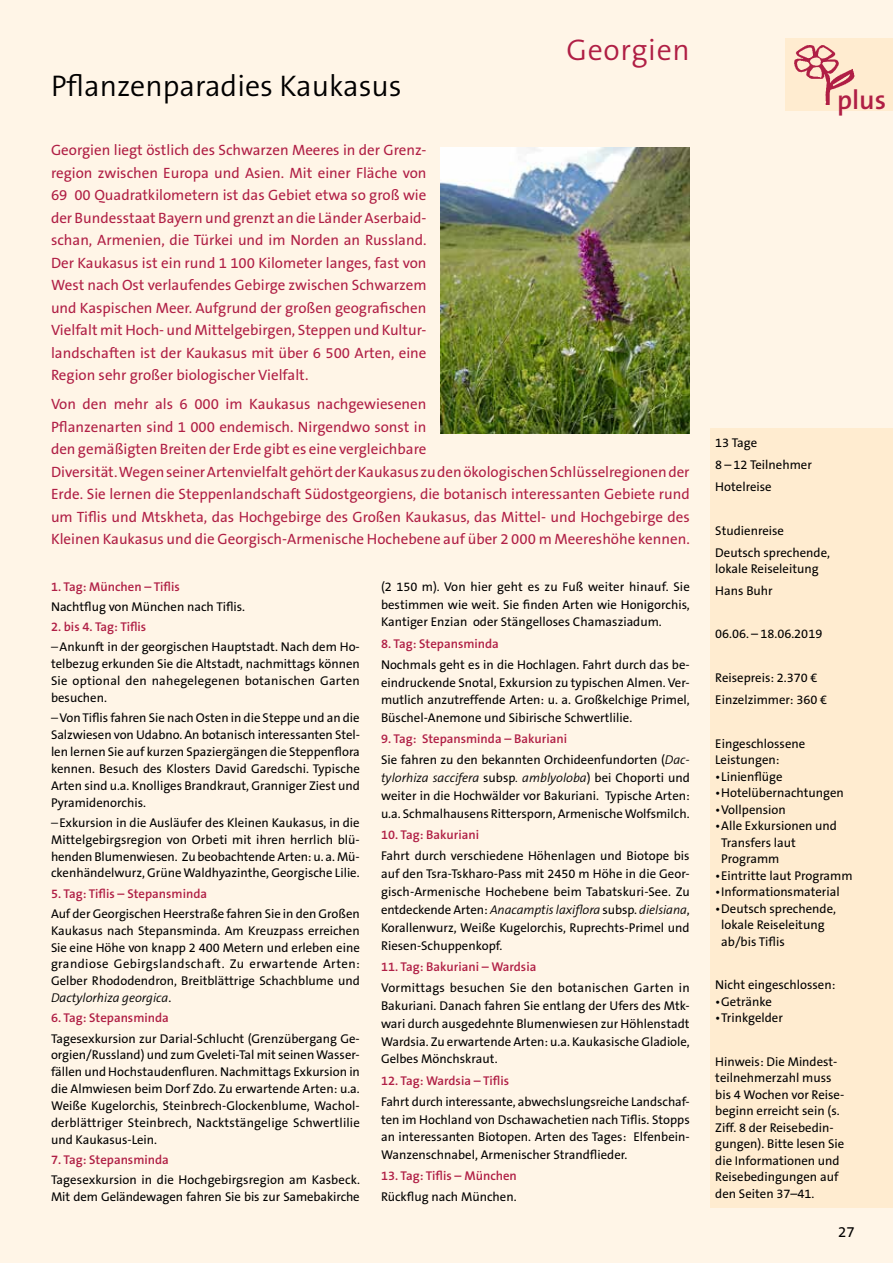
<style>
.page{position:relative;width:893px;height:1263px;background:#fff5e7}
.page>*{position:absolute;margin:0;border:0;box-sizing:border-box;transform-origin:0 0}
.t1{font:300 30px "The Sans B4";color:#000}
.t2{font:300 30px "The Sans B4";letter-spacing:.02em;color:#b01f45}
.t3{font:600 27px "The Sans B6";color:#b01f45}
.t4{font:15px/22.5px "The Sans B5 Plain";color:#b01f45;text-align:justify}
.t5{font:15px "The Sans B5 Plain";color:#000}
.t6{font:12.75px/17px "The Sans B5 Plain";color:#000}
.t7{font:600 12.75px "The Sans B6";color:#b01f45}
.t8{font:italic 300 12.75px "The Sans B4";color:#000}
.s1{font-family:"The Sans B4";font-weight:300}
.s2{font-family:"The Sans B5 Plain";font-weight:400;font-style:normal}
.s3{font-family:"The Sans B4";font-weight:300;font-style:italic}
</style>
<div class="page">
<div style="left:711px;top:428px;width:182px;height:780px;background:#ffecd0"></div>
<div style="left:785px;top:38px;width:108px;height:73px;background:#ffecd0"></div>
<img style="left:795px;top:45px;width:60px;height:60px">
<img style="left:440px;top:147px;width:250px;height:286px">
<h1 class="t1" style="left:51px;top:70px;width:352px">Pflanzenparadies Kaukasus</h1>
<h1 class="t2" style="left:567px;top:34px;width:125px">Georgien</h1>
<p class="t4" style="left:51px;top:139px;width:377px">Georgien liegt östlich des Schwarzen Meeres in der Grenz&shy;region zwischen Europa und Asien. Mit einer Fläche von 69 00 Quadratkilometern ist das Gebiet etwa so groß wie der Bundesstaat Bayern und grenzt an die Länder Aserbaid&shy;schan, Armenien, die Türkei und im Norden an Russland.<br>Der Kaukasus ist ein rund 1 100 Kilometer langes, fast von West nach Ost verlaufendes Gebirge zwischen Schwarzem und Kaspischen Meer. Aufgrund der großen geografischen Vielfalt mit Hoch- und Mittelgebirgen, Steppen und Kultur&shy;landschaften ist der Kaukasus mit über 6 500 Arten, eine Region sehr großer biologischer Vielfalt.</p>
<p class="t4" style="left:51px;top:393px;width:640px;text-align:left">Von den mehr als 6 000 im Kaukasus nachgewiesenen<br>Pflanzenarten sind 1 000 endemisch. Nirgendwo sonst in<br>den gemäßigten Breiten der Erde gibt es eine vergleichbare<br>Diversität. Wegen seiner Artenvielfalt gehört der Kaukasus zu den ökologischen Schlüsselregionen der Erde. Sie lernen die Steppenlandschaft Südostgeorgiens, die botanisch interessanten Gebiete rund um Tiflis und Mtskheta, das Hochgebirge des Großen Kaukasus, das Mittel- und Hochgebirge des Kleinen Kaukasus und die Georgisch-Armenische Hochebene auf über 2 000 m Meereshöhe kennen.</p>
<p class="t7" style="left:51px;top:579px;width:130px">1. Tag: München – Tiflis</p>
<p class="t6" style="left:51px;top:598px;width:196px">Nachtflug von München nach Tiflis.</p>
<p class="t7" style="left:51px;top:620px;width:97px">2. bis 4. Tag: Tiflis</p>
<p class="t6" style="left:51px;top:639px;width:310px;text-align:justify"><span class="s1">–</span>Ankunft in der georgischen Hauptstadt. Nach dem Ho&shy;telbezug erkunden Sie die Altstadt, nachmittags können Sie optional den nahegelegenen botanischen Garten besuchen.</p>
<p class="t6" style="left:51px;top:709px;width:310px;text-align:justify"><span class="s1">–</span>Von Tiflis fahren Sie nach Osten in die Steppe und an die Salzwiesen von Udabno. An botanisch interessanten Stel&shy;len lernen Sie auf kurzen Spaziergängen die Steppenflora kennen. Besuch des Klosters David Garedschi. Typische Arten sind u.a. Knolliges Brandkraut, Granniger Ziest und Pyramidenorchis.</p>
<p class="t6" style="left:51px;top:814px;width:310px;text-align:justify"><span class="s1">–</span>Exkursion in die Ausläufer des Kleinen Kaukasus, in die Mittelgebirgsregion von Orbeti mit ihren herrlich blü&shy;henden Blumenwiesen. Zu beobachtende Arten: u. a. Mü&shy;ckenhändelwurz, Grüne Waldhyazinthe, Georgische Lilie.</p>
<p class="t7" style="left:51px;top:886px;width:158px">5. Tag: Tiflis – Stepansminda</p>
<p class="t6" style="left:51px;top:905px;width:310px;text-align:justify">Auf der Georgischen Heerstraße fahren Sie in den Großen Kaukasus nach Stepansminda. Am Kreuzpass erreichen Sie eine Höhe von knapp 2 400 Metern und erleben eine grandiose Gebirgslandschaft. Zu erwartende Arten:<br>Gelber Rhododendron, Breitblättrige Schachblume und</p>
<p class="t8" style="left:51px;top:991px;width:122px">Dactylorhiza georgica<span class="s2">.</span></p>
<p class="t7" style="left:51px;top:1011px;width:119px">6. Tag: Stepansminda</p>
<p class="t6" style="left:51px;top:1030px;width:310px;text-align:justify">Tagesexkursion zur Darial-Schlucht (Grenzübergang Ge&shy;orgien/Russland) und zum Gveleti-Tal mit seinen Wasser&shy;fällen und Hochstaudenfluren. Nachmittags Exkursion in die Almwiesen beim Dorf Zdo. Zu erwartende Arten: u.a.<br>Weiße Kugelorchis, Steinbrech-Glockenblume, Wachol&shy;derblättriger Steinbrech, Nacktstängelige Schwertlilie und Kaukasus-Lein.</p>
<p class="t7" style="left:51px;top:1153px;width:119px">7. Tag: Stepansminda</p>
<p class="t6" style="left:51px;top:1172px;width:310px">Tagesexkursion in die Hochgebirgsregion am Kasbeck.<br>Mit dem Geländewagen fahren Sie bis zur Samebakirche</p>
<p class="t6" style="left:381px;top:578px;width:310px;line-height:17.9px;text-align:justify">(2 150 m). Von hier geht es zu Fuß weiter hinauf. Sie bestimmen wie weit. Sie finden Arten wie Honigorchis, Kantiger Enzian oder Stängelloses Chamasziadum.</p>
<p class="t7" style="left:381px;top:636px;width:119px">8. Tag: Stepansminda</p>
<p class="t6" style="left:381px;top:656px;width:310px;line-height:17.9px;text-align:justify">Nochmals geht es in die Hochlagen. Fahrt durch das be&shy;eindruckende Snotal, Exkursion zu typischen Almen. Ver&shy;mutlich anzutreffende Arten: u. a. Großkelchige Primel, Büschel-Anemone und Sibirische Schwertlilie.</p>
<p class="t7" style="left:381px;top:732px;width:188px">9. Tag: Stepansminda – Bakuriani</p>
<p class="t6" style="left:381px;top:752px;width:310px">Sie fahren zu den bekannten Orchideenfundorten (<span class="s3">Dac-</span></p>
<p class="t8" style="left:381px;top:771px;width:310px">tylorhiza saccifera <span class="s2">subsp</span>. amblyoloba<span class="s2">) bei Choporti und</span></p>
<p class="t6" style="left:381px;top:787px;width:310px;line-height:17.9px">weiter in die Hochwälder vor Bakuriani. Typische Arten: u.a. Schmalhausens Rittersporn, Armenische Wolfsmilch.</p>
<p class="t7" style="left:381px;top:828px;width:99px">10. Tag: Bakuriani</p>
<p class="t6" style="left:381px;top:847px;width:310px;line-height:17.9px;text-align:justify">Fahrt durch verschiedene Höhenlagen und Biotope bis auf den Tsra-Tskharo-Pass mit 2450 m Höhe in die Geor&shy;gisch-Armenische Hochebene beim Tabatskuri-See. Zu</p>
<p class="t8" style="left:381px;top:903px;width:310px"><span class="s2">entdeckende Arten:</span> Anacamptis laxiflora <span class="s2">subsp.</span> dielsiana<span class="s2">,</span></p>
<p class="t6" style="left:381px;top:919px;width:310px;line-height:17.9px">Korallenwurz, Weiße Kugelorchis, Ruprechts-Primel und<br>Riesen-Schuppenkopf.</p>
<p class="t7" style="left:381px;top:960px;width:157px">11. Tag: Bakuriani – Wardsia</p>
<p class="t6" style="left:381px;top:979px;width:310px;line-height:17.9px;text-align:justify">Vormittags besuchen Sie den botanischen Garten in Bakuriani. Danach fahren Sie entlang der Ufers des Mtk&shy;wari durch ausgedehnte Blumenwiesen zur Höhlenstadt Wardsia. Zu erwartende Arten: u.a. Kaukasische Gladiole, Gelbes Mönchskraut.</p>
<p class="t7" style="left:381px;top:1073px;width:130px">12. Tag: Wardsia – Tiflis</p>
<p class="t6" style="left:381px;top:1093px;width:310px;line-height:17.9px;text-align:justify">Fahrt durch interessante, abwechslungsreiche Landschaf&shy;ten im Hochland von Dschawachetien nach Tiflis. Stopps an interessanten Biotopen. Arten des Tages: Elfenbein-Wanzenschnabel, Armenischer Strandflieder.</p>
<p class="t7" style="left:381px;top:1169px;width:137px">13. Tag: Tiflis – München</p>
<p class="t6" style="left:381px;top:1189px;width:137px">Rückflug nach München.</p>
<h2 class="t3" style="left:837px;top:85px;width:51px">plus</h2>
<p class="t6" style="left:715px;top:433px;width:98px;line-height:21.8px">13 Tage<br>8 – 12 Teilnehmer<br>Hotelreise</p>
<p class="t6" style="left:715px;top:520px;width:116px;line-height:21.8px">Studienreise<br>Deutsch sprechende,</p>
<p class="t6" style="left:715px;top:558px;width:105px;line-height:21.8px">lokale Reiseleitung<br>Hans Buhr</p>
<p class="t6" style="left:715px;top:626px;width:109px">06.06. – 18.06.2019</p>
<p class="t6" style="left:715px;top:667px;width:113px;line-height:21.8px">Reisepreis: 2.370 €<br>Einzelzimmer: 360 €</p>
<p class="t6" style="left:715px;top:735px;width:92px;line-height:16.5px">Eingeschlossene<br>Leistungen:</p>
<p class="t6" style="left:715px;top:768px;width:69px">•Linienflüge</p>
<p class="t6" style="left:715px;top:785px;width:130px">•Hotelübernachtungen</p>
<p class="t6" style="left:715px;top:801px;width:72px">•Vollpension</p>
<p class="t6" style="left:721px;top:818px;width:117px;line-height:16.5px;text-indent:-6px">•Alle Exkursionen und<br>Transfers laut<br>Programm</p>
<p class="t6" style="left:715px;top:867px;width:139px">•Eintritte laut Programm</p>
<p class="t6" style="left:715px;top:884px;width:126px">•Informationsmaterial</p>
<p class="t6" style="left:721px;top:900px;width:116px;line-height:16.5px;text-indent:-6px">•Deutsch sprechende, lokale Reiseleitung ab/bis Tiflis</p>
<p class="t6" style="left:715px;top:977px;width:122px">Nicht eingeschlossen:</p>
<p class="t6" style="left:715px;top:993px;width:58px">•Getränke</p>
<p class="t6" style="left:715px;top:1010px;width:69px">•Trinkgelder</p>
<p class="t6" style="left:715px;top:1054px;width:131px;line-height:16.5px">Hinweis: Die Mindest&shy;teilnehmerzahl muss bis 4 Wochen vor Reise&shy;beginn erreicht sein (s.<br>Ziff. 8 der Reisebedin&shy;gungen). Bitte lesen Sie die Informationen und<br>Reisebedingungen auf den Seiten 37–41.</p>
<p class="t5" style="left:838px;top:1223px;width:18px">27</p>
</div>
